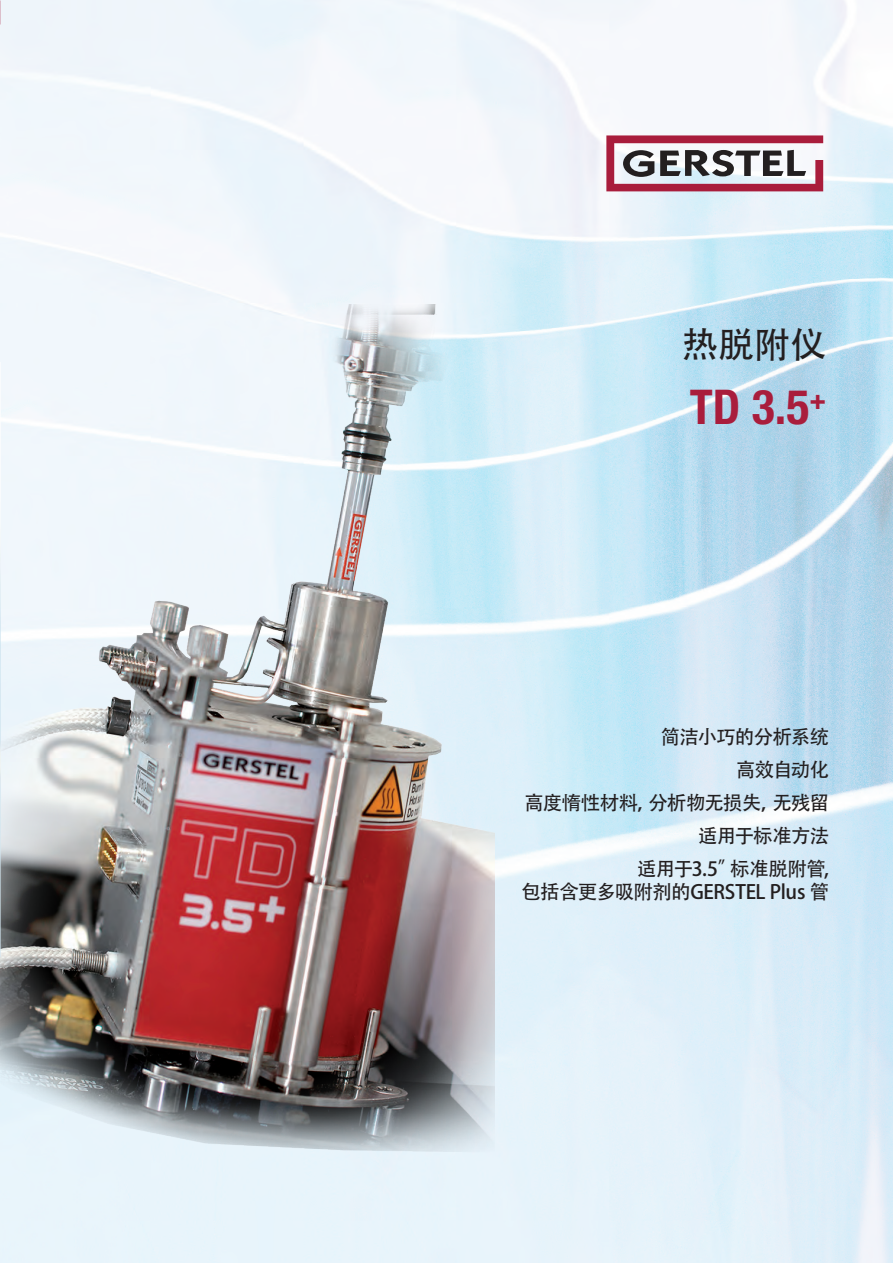
<style>
.page{position:relative;width:893px;height:1263px;background:#fff}
.page>*{position:absolute;margin:0;border:0;box-sizing:border-box;transform-origin:0 0}
.t1{font:700 condensed 48px "Helvetica Neue";color:#a91d3c}
.t2{font:36px "Adobe Heiti Std";color:#231f20}
.t3{font:19.5px/33px "Adobe Heiti Std";letter-spacing:-.035em;color:#231f20;text-align:right}
</style>
<div class="page">
<img style="left:0;top:0;width:893px;height:1263px">
<svg style="left:606px;top:135px;width:217px;height:56px"></svg>
<img style="left:0;top:304px;width:494px;height:887px">
<img style="left:0;top:363px;width:1px;height:594px">
<h2 class="t2" style="left:682px;top:324px;width:145px">热脱附仪</h2>
<h1 class="t1" style="left:690px;top:378px;width:138px">TD 3.5<sup>+</sup></h1>
<p class="t3" style="left:524px;top:720px;width:306px">简洁小巧的分析系统<br>高效自动化<br>高度惰性材料，分析物无损失，无残留适用于标准方法<br>适用于3.5”标准脱附管,</p>
<p class="t3" style="left:521px;top:876px;width:309px">包括含更多吸附剂的GERSTEL Plus 管</p>
</div>
